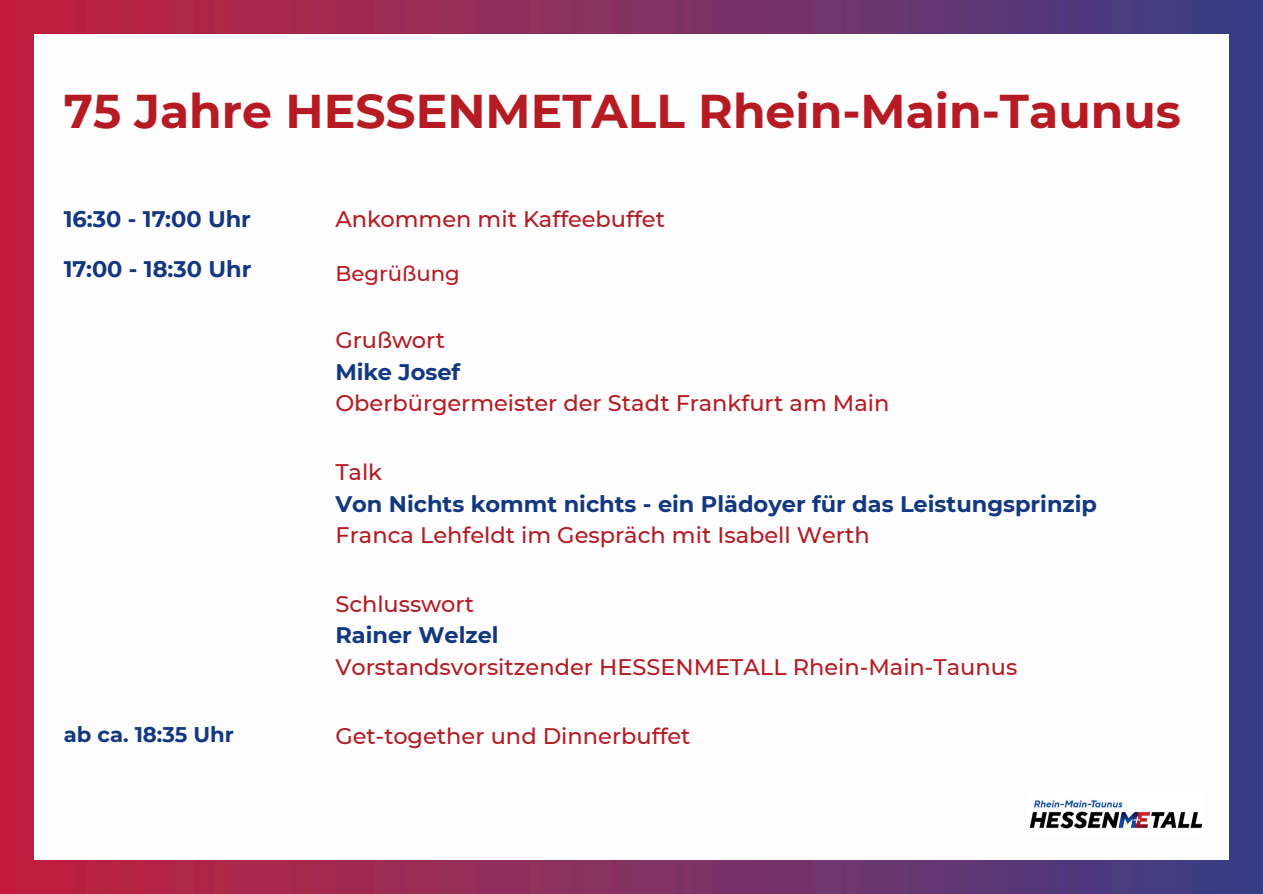
<style>
.page{position:relative;width:1263px;height:894px;background:#fff}
.page>*{position:absolute;margin:0;border:0;box-sizing:border-box;transform-origin:0 0}
.t1{font:700 47.25px "Montserrat";color:#b61b24}
.t2{font:500 22.5px "Montserrat";color:#b61b24}
.t3{font:700 22.5px "Montserrat";color:#133881}
.t4{font:700 21.15px "Montserrat";color:#133881}
.t5{font:500 21.15px "Montserrat";color:#b61b24}
</style>
<div class="page">
<img style="left:0;top:0;width:1263px;height:893px">
<div style="left:34px;top:34px;width:1195px;height:825px;background:#fdfdfd"></div>
<img style="left:1029px;top:800px;width:174px;height:29px">
<p class="t1" style="left:64px;top:82px;width:1119px">75 Jahre HESSENMETALL Rhein-Main-Taunus</p>
<p class="t3" style="left:64px;top:205px;width:189px">16:30 - 17:00 Uhr</p>
<p class="t3" style="left:64px;top:255px;width:189px">17:00 - 18:30 Uhr</p>
<p class="t4" style="left:64px;top:721px;width:172px">ab ca. 18:35 Uhr</p>
<p class="t2" style="left:335px;top:205px;width:331px">Ankommen mit Kaffeebuffet</p>
<p class="t5" style="left:335px;top:260px;width:126px">Begrüßung</p>
<p class="t2" style="left:335px;top:326px;width:111px">Grußwort</p>
<p class="t3" style="left:335px;top:358px;width:126px">Mike Josef</p>
<p class="t2" style="left:335px;top:389px;width:555px">Oberbürgermeister der Stadt Frankfurt am Main</p>
<p class="t2" style="left:335px;top:458px;width:48px">Talk</p>
<p class="t3" style="left:335px;top:489px;width:763px">Von Nichts kommt nichts - ein Plädoyer für das Leistungsprinzip</p>
<p class="t2" style="left:335px;top:521px;width:536px">Franca Lehfeldt im Gespräch mit Isabell Werth</p>
<p class="t2" style="left:335px;top:589px;width:140px">Schlusswort</p>
<p class="t3" style="left:335px;top:621px;width:165px">Rainer Welzel</p>
<p class="t2" style="left:335px;top:652px;width:683px">Vorstandsvorsitzender HESSENMETALL Rhein-Main-Taunus</p>
<p class="t2" style="left:335px;top:721px;width:357px">Get-together und Dinnerbuffet</p>
</div>
